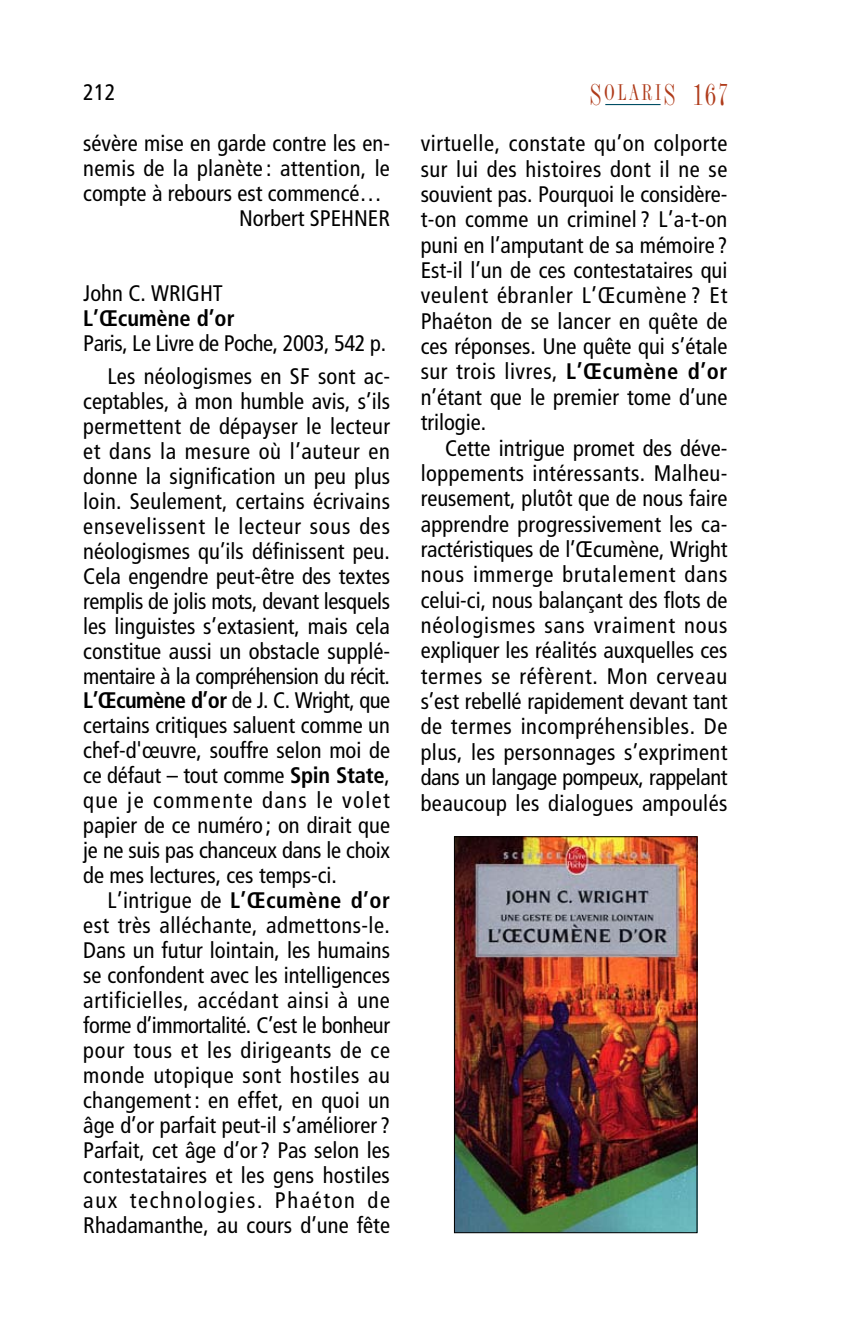
<style>
.page{position:relative;width:851px;height:1337px;background:#fff}
.page>*{position:absolute;margin:0;border:0;box-sizing:border-box;transform-origin:0 0}
.t1{font:31.5px "Fashion Compressed Plain";color:#af3b1a}
.t2{font:condensed 22.5px/25px "Frutiger";color:#000;text-align:justify}
.t3{font:condensed 22.5px/33.1px "Frutiger";letter-spacing:-.02em;color:#000;text-align:right}
.t4{font:700 condensed 22.5px "Frutiger";color:#000}
.s1{font-weight:700}
</style>
<div class="page">
<hr style="left:605px;top:104px;width:55px;height:1px;background:#004e64">
<img style="left:456px;top:838px;width:239px;height:393px">
<div style="left:454px;top:836px;width:243px;height:397px;border:1px solid #000"></div>
<p class="t2" style="left:83px;top:82px;width:34px">212</p>
<h1 class="t1" style="left:590px;top:82px;width:139px">S<sup>OLARI</sup>S 167</h1>
<p class="t2" style="left:83px;top:133px;width:308px">sévère mise en garde contre les en-</p>
<p class="t2" style="left:83px;top:158px;width:308px">nemis de la planète : attention, le</p>
<p class="t2" style="left:83px;top:183px;width:300px">compte à rebours est commencé…</p>
<p class="t2" style="left:239px;top:208px;width:152px">Norbert SPEHNER</p>
<p class="t2" style="left:420px;top:132px;width:308px">virtuelle, constate qu’on colporte sur lui des histoires dont il ne se souvient pas. Pourquoi le considère&shy;t-on comme un criminel ? L’a-t-on puni en l’amputant de sa mémoire ?<br>Est-il l’un de ces contestataires qui veulent ébranler L’Œcumène ? Et Phaéton de se lancer en quête de ces réponses. Une quête qui s’étale sur trois livres, <span class="s1">L’Œcumène d’or </span>n’étant que le premier tome d’une trilogie.</p>
<p class="t2" style="left:420px;top:437px;width:308px;text-indent:24px">Cette intrigue promet des déve&shy;loppements intéressants. Malheu&shy;reusement, plutôt que de nous faire apprendre progressivement les ca&shy;ractéristiques de l’Œcumène, Wright nous immerge brutalement dans celui-ci, nous balançant des flots de néologismes sans vraiment nous expliquer les réalités auxquelles ces termes se réfèrent. Mon cerveau s’est rebellé rapidement devant tant de termes incompréhensibles. De plus, les personnages s’expriment dans un langage pompeux, rappelant beaucoup les dialogues ampoulés</p>
<p class="t2" style="left:83px;top:282px;width:141px">John C. WRIGHT</p>
<p class="t4" style="left:83px;top:309px;width:153px">L’Œcumène d’or</p>
<p class="t3" style="left:83px;top:328px;width:308px">Paris, Le Livre de Poche, 2003, 542 p.<br>Les néologismes en SF sont ac-</p>
<p class="t2" style="left:83px;top:390px;width:308px">ceptables, à mon humble avis, s’ils permettent de dépayser le lecteur et dans la mesure où l’auteur en donne la signification un peu plus loin. Seulement, certains écrivains ensevelissent le lecteur sous des néologismes qu’ils définissent peu.<br>Cela engendre peut-être des textes remplis de jolis mots, devant lesquels les linguistes s’extasient, mais cela constitue aussi un obstacle supplé&shy;mentaire à la compréhension du récit.<br><span class="s1">L’Œcumène d’or</span> de J. C. Wright, que certains critiques saluent comme un chef-d'œuvre, souffre selon moi de ce défaut – tout comme <span class="s1">Spin State</span>, que je commente dans le volet papier de ce numéro ; on dirait que je ne suis pas chanceux dans le choix de mes lectures, ces temps-ci.</p>
<p class="t2" style="left:83px;top:889px;width:308px;text-indent:24px">L’intrigue de <span class="s1">L’Œcumène d’or </span>est très alléchante, admettons-le.<br>Dans un futur lointain, les humains se confondent avec les intelligences artificielles, accédant ainsi à une forme d’immortalité. C’est le bonheur pour tous et les dirigeants de ce monde utopique sont hostiles au changement : en effet, en quoi un âge d’or parfait peut-il s’améliorer ?<br>Parfait, cet âge d’or ? Pas selon les contestataires et les gens hostiles aux technologies. Phaéton de Rhadamanthe, au cours d’une fête</p>
</div>
